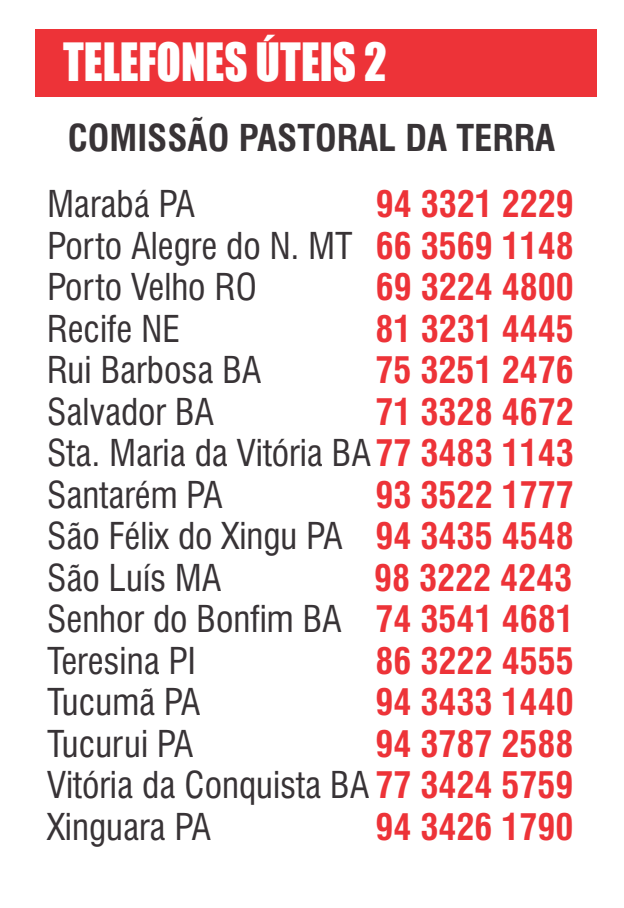
<style>
.page{position:relative;width:624px;height:908px;background:#fff}
.page>*{position:absolute;margin:0;border:0;box-sizing:border-box;transform-origin:0 0}
.t1{font:48.8px "Impact";color:#fff;scale:.92 1}
.t2{font:condensed 36px/41.6px "Swiss 721 BT";color:#383336;text-align:justify}
.t3{font:700 condensed 36px "Swiss 721 BT";color:#ed3338}
.t4{font:700 condensed 36px "Swiss 721 BT";color:#383336}
.s1{font-weight:700;color:#ed3338}
</style>
<div class="page">
<div style="left:35px;top:29px;width:562px;height:68px;background:#ed3338"></div>
<h1 class="t1" style="left:63px;top:24px;width:353px">TELEFONES ÚTEIS 2</h1>
<p class="t4" style="left:68px;top:116px;width:489px">COMISSÃO PASTORAL DA TERRA</p>
<p class="t2" style="left:47px;top:183px;width:528px;text-indent:328px"><span class="s1">94 3321 2229<br></span>Porto Alegre do N. MT <span class="s1">66 3569 1148<br></span>Porto Velho RO</p>
<p class="t2" style="left:47px;top:183px;width:149px">Marabá PA</p>
<p class="t3" style="left:375px;top:265px;width:199px">69 3224 4800</p>
<p class="t2" style="left:47px;top:307px;width:134px">Recife NE</p>
<p class="t3" style="left:375px;top:307px;width:199px">81 3231 4445</p>
<p class="t2" style="left:47px;top:349px;width:216px">Rui Barbosa BA</p>
<p class="t3" style="left:375px;top:348px;width:199px">75 3251 2476</p>
<p class="t2" style="left:47px;top:390px;width:169px">Salvador BA</p>
<p class="t2" style="left:47px;top:390px;width:528px;text-indent:328px"><span class="s1">71 3328 4672<br></span>Sta. Maria da Vitória BA <span class="s1">77 3483 1143<br></span>Santarém PA</p>
<p class="t2" style="left:47px;top:473px;width:528px;text-indent:328px"><span class="s1">93 3522 1777<br></span>São Félix do Xingu PA <span class="s1">94 3435 4548<br></span>São Luís MA</p>
<p class="t2" style="left:47px;top:556px;width:528px;text-indent:327px"><span class="s1">98 3222 4243<br></span>Senhor do Bonfim BA <span class="s1">74 3541 4681<br></span>Teresina PI</p>
<p class="t3" style="left:375px;top:638px;width:199px">86 3222 4555</p>
<p class="t2" style="left:47px;top:681px;width:155px">Tucumã PA</p>
<p class="t3" style="left:375px;top:680px;width:199px">94 3433 1440</p>
<p class="t2" style="left:47px;top:722px;width:148px">Tucurui PA</p>
<p class="t2" style="left:47px;top:722px;width:528px;text-indent:328px"><span class="s1">94 3787 2588<br></span>Vitória da Conquista BA <span class="s1">77 3424 5759<br></span>Xinguara PA</p>
<p class="t3" style="left:375px;top:804px;width:199px">94 3426 1790</p>
</div>
